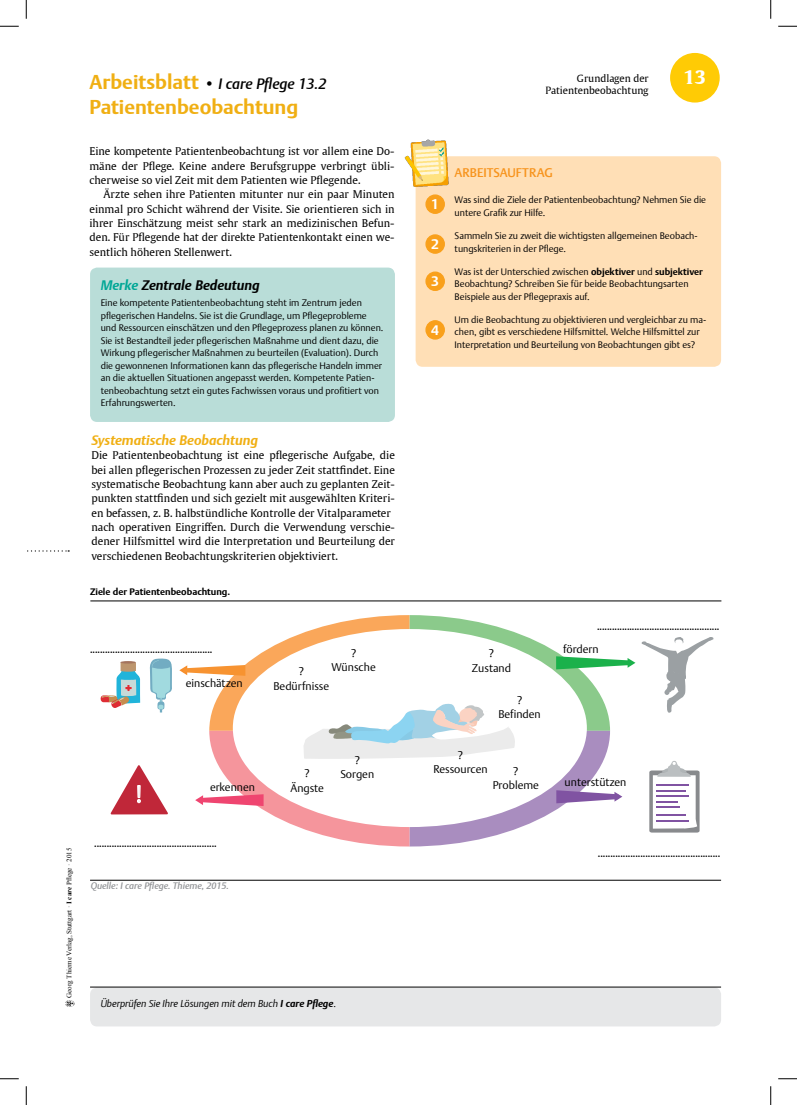
<style>
.page{position:relative;width:797px;height:1105px;background:#fff}
.page>*{position:absolute;margin:0;border:0;box-sizing:border-box;transform-origin:0 0}
.t1{font:24.88px "Myriad Pro";color:#fff}
.t2{font:700 20px "Thieme Argo 2011";color:#f0af13}
.t3{font:700 18.75px "Thieme Gulliver 2011";color:#fff}
.t4{font:italic 500 15px "Thieme Argo 2011";color:#000}
.t5{font:italic 700 13.75px "Thieme Argo 2011";color:#f0af13}
.t6{font:italic 700 13.75px "Thieme Argo 2011";color:#000}
.t7{font:700 13.75px "Thieme Argo 2008";color:#fff}
.t8{font:500 12.5px "Thieme Argo 2011";color:#f7941e}
.t9{font:300 11.12px/14.4px "Thieme Argo 2011";color:#000;text-align:center}
.t10{font:700 11.12px "Thieme Argo 2011";color:#000}
.t11{font:10.62px/14.4px "Thieme Gulliver 2011";color:#000}
.t12{font:10.62px/14.4px "Thieme Gulliver 2008";color:#000;text-align:justify}
.t13{font:italic 300 10px "Thieme Argo 2011";color:#000}
.t14{font:10px/12px "Thieme Gulliver 2011";color:#000;text-align:right}
.t15{font:300 9.38px/12.5px "Thieme Argo 2011";color:#000}
.t16{font:italic 500 9.38px "Thieme Argo 2011";color:#939598}
.t17{font:700 9.38px "Thieme Argo 2011";color:#000}
.t18{font:7px "Times New Roman";color:#000}
.s1{font-weight:700}
.s2{color:#00a796}
.s3{font-style:normal;font-size:9.38px}
</style>
<div class="page">
<svg style="left:65px;top:1000px;width:10px;height:7px"></svg>
<svg style="left:27px;top:550px;width:42px;height:2px"></svg>
<div style="left:670px;top:53px;width:49px;height:50px;background:#ffcb05;border-radius:50%"></div>
<div style="left:415px;top:156px;width:306px;height:211px;background:#ffdfb6;border-radius:7px"></div>
<img style="left:404px;top:139px;width:52px;height:53px">
<div style="left:426px;top:195px;width:18px;height:18px;background:#f9a01b;border-radius:50%"></div>
<div style="left:425px;top:194px;width:20px;height:20px;border:1px solid #f9a01b;border-radius:50%"></div>
<div style="left:428px;top:198px;width:13px;height:13px;background:#f9a01b"></div>
<div style="left:426px;top:235px;width:18px;height:18px;background:#f9a01b;border-radius:50%"></div>
<div style="left:425px;top:234px;width:20px;height:20px;border:1px solid #f9a01b;border-radius:50%"></div>
<div style="left:428px;top:238px;width:13px;height:13px;background:#f9a01b"></div>
<div style="left:426px;top:272px;width:18px;height:18px;background:#f9a01b;border-radius:50%"></div>
<div style="left:425px;top:271px;width:20px;height:20px;border:1px solid #f9a01b;border-radius:50%"></div>
<div style="left:428px;top:275px;width:13px;height:13px;background:#f9a01b"></div>
<div style="left:426px;top:321px;width:18px;height:18px;background:#f9a01b;border-radius:50%"></div>
<div style="left:425px;top:320px;width:20px;height:20px;border:1px solid #f9a01b;border-radius:50%"></div>
<div style="left:428px;top:324px;width:13px;height:12px;background:#f9a01b"></div>
<div style="left:334px;top:410px;width:71px;height:16px;border:1px solid #fff;border-radius:5px"></div>
<div style="left:90px;top:268px;width:305px;height:154px;background:#b9ddd8;border-radius:7px"></div>
<hr style="left:90px;top:600px;width:631px;height:1px;background:#000">
<hr style="left:90px;top:880px;width:631px;height:1px;background:#000">
<div style="left:94px;top:819px;width:106px;height:34px;border:1px solid #fff;border-radius:7px"></div>
<div style="left:342px;top:845px;width:71px;height:20px;border:1px solid #fff;border-radius:7px"></div>
<svg style="left:641px;top:637px;width:72px;height:76px"></svg>
<svg style="left:111px;top:765px;width:57px;height:49px"></svg>
<svg style="left:649px;top:761px;width:50px;height:71px"></svg>
<hr style="left:656px;top:815px;width:30px;height:1px;background:#8053a2">
<hr style="left:656px;top:820px;width:32px;height:1px;background:#8053a2">
<svg style="left:149px;top:658px;width:23px;height:54px"></svg>
<svg style="left:100px;top:661px;width:40px;height:47px"></svg>
<svg style="left:179px;top:615px;width:456px;height:231px"></svg>
<div style="left:94px;top:824px;width:139px;height:30px;background:#fff"></div>
<div style="left:90px;top:602px;width:149px;height:53px;background:#fff"></div>
<div style="left:598px;top:834px;width:139px;height:30px;background:#fff"></div>
<div style="left:597px;top:607px;width:139px;height:30px;background:#fff"></div>
<div style="left:90px;top:987px;width:631px;height:39px;background:#e6e7e8;border-radius:7px"></div>
<hr style="left:90px;top:986px;width:631px;height:1px;background:#000">
<svg style="left:0;top:25px;width:19px;height:2px"></svg>
<svg style="left:778px;top:25px;width:19px;height:2px"></svg>
<svg style="left:0;top:1078px;width:19px;height:1px"></svg>
<svg style="left:778px;top:1078px;width:19px;height:1px"></svg>
<svg style="left:25px;top:0;width:2px;height:19px"></svg>
<svg style="left:25px;top:1086px;width:2px;height:19px"></svg>
<svg style="left:770px;top:0;width:1px;height:19px"></svg>
<svg style="left:770px;top:1086px;width:1px;height:19px"></svg>
<p class="t18" style="left:64px;top:998px;width:152px;rotate:-90deg">Georg Thieme Verlag, Stuttgart · <span class="s1">I care</span> Pflege · 2015</p>
<h2 class="t2" style="left:89px;top:69px;width:111px">Arbeitsblatt</h2>
<h3 class="t3" style="left:684px;top:62px;width:23px">13</h3>
<p class="t14" style="left:545px;top:71px;width:105px">Grundlagen der<br>Patientenbeobachtung</p>
<h3 class="t4" style="left:204px;top:74px;width:124px">• I care Pflege 13.2</h3>
<h2 class="t2" style="left:89px;top:94px;width:210px">Patientenbeobachtung</h2>
<p class="t12" style="left:89px;top:144px;width:307px">Eine kompetente Patientenbeobachtung ist vor allem eine Do&shy;mäne der Pflege. Keine andere Berufsgruppe verbringt übli&shy;cherweise so viel Zeit mit dem Patienten wie Pflegende.</p>
<p class="t12" style="left:89px;top:187px;width:307px;text-indent:14px">Ärzte sehen ihre Patienten mitunter nur ein paar Minuten einmal pro Schicht während der Visite. Sie orientieren sich in ihrer Einschätzung meist sehr stark an medizinischen Befun&shy;den. Für Pflegende hat der direkte Patientenkontakt einen we&shy;sentlich höheren Stellenwert.</p>
<h3 class="t6" style="left:101px;top:276px;width:161px"><span class="s2">Merke</span> Zentrale Bedeutung</h3>
<p class="t15" style="left:101px;top:297px;width:284px">Eine kompetente Patientenbeobachtung steht im Zentrum jeden pflegerischen Handelns. Sie ist die Grundlage, um Pflegeprobleme und Ressourcen einschätzen und den Pflegeprozess planen zu können.<br>Sie ist Bestandteil jeder pflegerischen Maßnahme und dient dazu, die Wirkung pflegerischer Maßnahmen zu beurteilen (Evaluation). Durch die gewonnenen Informationen kann das pflegerische Handeln immer an die aktuellen Situationen angepasst werden. Kompetente Patien&shy;tenbeobachtung setzt ein gutes Fachwissen voraus und profitiert von Erfahrungswerten.</p>
<h3 class="t5" style="left:91px;top:431px;width:168px">Systematische Beobachtung</h3>
<p class="t11" style="left:91px;top:448px;width:305px">Die Patientenbeobachtung ist eine pflegerische Aufgabe, die bei allen pflegerischen Prozessen zu jeder Zeit stattfindet. Eine systematische Beobachtung kann aber auch zu geplanten Zeit&shy;punkten stattfinden und sich gezielt mit ausgewählten Kriteri&shy;en befassen, z. B. halbstündliche Kontrolle der Vitalparameter nach operativen Eingriffen. Durch die Verwendung verschie&shy;dener Hilfsmittel wird die Interpretation und Beurteilung der verschiedenen Beobachtungskriterien objektiviert.</p>
<p class="t17" style="left:90px;top:586px;width:142px">Ziele der Patientenbeobachtung.</p>
<p class="t11" style="left:90px;top:642px;width:124px">.................................................</p>
<p class="t9" style="left:186px;top:675px;width:58px">einschätzen</p>
<p class="t9" style="left:331px;top:646px;width:46px">?<br>Wünsche</p>
<p class="t9" style="left:273px;top:664px;width:57px">?<br>Bedürfnisse</p>
<h1 class="t1" style="left:136px;top:779px;width:7px">!</h1>
<p class="t9" style="left:210px;top:779px;width:47px">erkennen</p>
<p class="t10" style="left:99px;top:837px;width:82px">Komplikationen</p>
<p class="t11" style="left:94px;top:836px;width:124px">.................................................</p>
<p class="t16" style="left:91px;top:879px;width:140px">Quelle: I care Pflege. Thieme, 2015.</p>
<p class="t9" style="left:355px;top:753px;width:7px">?</p>
<p class="t9" style="left:304px;top:766px;width:7px">?</p>
<p class="t9" style="left:340px;top:767px;width:35px">Sorgen</p>
<p class="t9" style="left:290px;top:780px;width:35px">Ängste</p>
<h3 class="t7" style="left:431px;top:195px;width:9px">1</h3>
<h3 class="t7" style="left:431px;top:235px;width:9px">2</h3>
<h3 class="t7" style="left:431px;top:272px;width:9px">3</h3>
<h3 class="t7" style="left:431px;top:321px;width:9px">4</h3>
<h3 class="t8" style="left:454px;top:164px;width:100px">ARBEITSAUFTRAG</h3>
<p class="t15" style="left:454px;top:194px;width:253px">Was sind die Ziele der Patientenbeobachtung? Nehmen Sie die untere Grafik zur Hilfe.</p>
<p class="t15" style="left:454px;top:229px;width:245px">Sammeln Sie zu zweit die wichtigsten allgemeinen Beobach&shy;tungskriterien in der Pflege.</p>
<p class="t15" style="left:454px;top:265px;width:250px">Was ist der Unterschied zwischen <span class="s1">objektiver</span> und <span class="s1">subjektiver<br></span>Beobachtung? Schreiben Sie für beide Beobachtungsarten<br>Beispiele aus der Pflegepraxis auf.</p>
<p class="t15" style="left:454px;top:313px;width:253px">Um die Beobachtung zu objektivieren und vergleichbar zu ma&shy;chen, gibt es verschiedene Hilfsmittel. Welche Hilfsmittel zur<br>Interpretation und Beurteilung von Beobachtungen gibt es?</p>
<p class="t9" style="left:472px;top:646px;width:41px">?<br>Zustand</p>
<p class="t9" style="left:498px;top:692px;width:44px">?<br>Befinden</p>
<p class="t10" style="left:632px;top:622px;width:89px">Selbstständigkeit</p>
<p class="t11" style="left:597px;top:619px;width:124px">.................................................</p>
<p class="t9" style="left:563px;top:642px;width:37px">fördern</p>
<p class="t9" style="left:433px;top:747px;width:56px">?<br>Ressourcen</p>
<p class="t9" style="left:492px;top:764px;width:48px">?<br>Probleme</p>
<p class="t9" style="left:564px;top:775px;width:63px">unterstützen</p>
<p class="t11" style="left:598px;top:845px;width:124px">.................................................</p>
<p class="t13" style="left:101px;top:997px;width:237px">Überprüfen Sie Ihre Lösungen mit dem Buch <span class="s1">I care Pflege</span><span class="s3">.</span></p>
</div>
